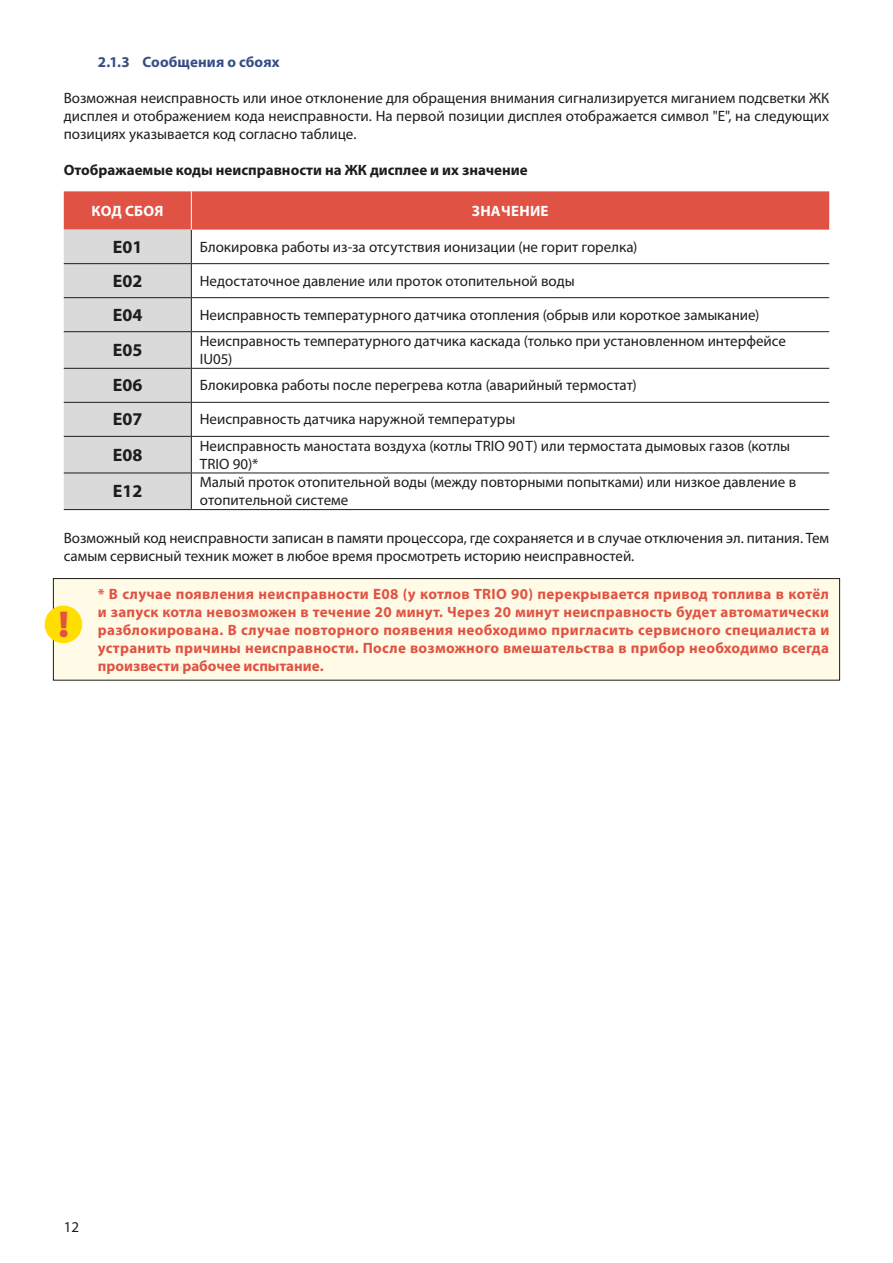
<style>
.page{position:relative;width:893px;height:1263px;background:#fff}
.page>*{position:absolute;margin:0;border:0;box-sizing:border-box;transform-origin:0 0}
.t1{font:900 37.5px "Myriad Pro";color:#e05344}
.t2{font:700 18px "Myriad Pro";color:#1d1d1b}
.t3{font:15px/18px "Myriad Pro";color:#1d1d1b}
.t4{font:700 15px/18px "Myriad Pro";color:#e05344;text-align:justify}
.t5{font:700 15px "Myriad Pro";color:#1d1d1b}
.t6{font:700 15px "Myriad Pro";letter-spacing:.01em;color:#384c85}
.t7{font:700 15px "Myriad Pro";letter-spacing:.02em;color:#fff}
</style>
<div class="page">
<div style="left:53px;top:578px;width:787px;height:102px;background:#fffbe6"></div>
<div style="left:53px;top:578px;width:787px;height:102px;border:1px solid #1d1d1b"></div>
<div style="left:45px;top:606px;width:37px;height:37px;background:#ffde00;border-radius:50%"></div>
<svg style="left:64px;top:191px;width:765px;height:318px"></svg>
<hr style="left:191px;top:230px;width:1px;height:33px;background:#1d1d1b">
<hr style="left:64px;top:263px;width:127px;height:1px;background:#1d1d1b">
<hr style="left:191px;top:263px;width:638px;height:1px;background:#1d1d1b">
<hr style="left:191px;top:264px;width:1px;height:33px;background:#1d1d1b">
<hr style="left:64px;top:297px;width:127px;height:1px;background:#1d1d1b">
<hr style="left:191px;top:297px;width:638px;height:1px;background:#1d1d1b">
<hr style="left:191px;top:298px;width:1px;height:33px;background:#1d1d1b">
<hr style="left:64px;top:331px;width:127px;height:1px;background:#1d1d1b">
<hr style="left:191px;top:331px;width:638px;height:1px;background:#1d1d1b">
<hr style="left:191px;top:332px;width:1px;height:36px;background:#1d1d1b">
<hr style="left:64px;top:368px;width:127px;height:1px;background:#1d1d1b">
<hr style="left:191px;top:368px;width:638px;height:1px;background:#1d1d1b">
<hr style="left:191px;top:369px;width:1px;height:33px;background:#1d1d1b">
<hr style="left:64px;top:402px;width:127px;height:1px;background:#1d1d1b">
<hr style="left:191px;top:402px;width:638px;height:1px;background:#1d1d1b">
<hr style="left:191px;top:403px;width:1px;height:33px;background:#1d1d1b">
<hr style="left:64px;top:436px;width:127px;height:1px;background:#1d1d1b">
<hr style="left:191px;top:436px;width:638px;height:1px;background:#1d1d1b">
<hr style="left:191px;top:437px;width:1px;height:36px;background:#1d1d1b">
<hr style="left:64px;top:473px;width:127px;height:1px;background:#1d1d1b">
<hr style="left:191px;top:473px;width:638px;height:1px;background:#1d1d1b">
<hr style="left:191px;top:473px;width:1px;height:36px;background:#1d1d1b">
<hr style="left:64px;top:509px;width:127px;height:1px;background:#1d1d1b">
<hr style="left:191px;top:509px;width:638px;height:1px;background:#1d1d1b">
<hr style="left:191px;top:191px;width:1px;height:39px;background:#fff">
<p class="t6" style="left:98px;top:52px;width:183px">2.1.3 Сообщения о сбоях</p>
<p class="t3" style="left:64px;top:88px;width:767px;text-align:justify">Возможная неисправность или иное отклонение для обращения внимания сигнализируется миганием подсветки ЖК дисплея и отображением кода неисправности. На первой позиции дисплея отображается символ "Е", на следующих позициях указывается код согласно таблице.</p>
<p class="t5" style="left:64px;top:160px;width:465px">Отображаемые коды неисправности на ЖК дисплее и их значение</p>
<p class="t7" style="left:92px;top:201px;width:73px">КОД СБОЯ</p>
<p class="t7" style="left:472px;top:201px;width:78px">ЗНАЧЕНИЕ</p>
<p class="t2" style="left:113px;top:235px;width:31px">E01</p>
<p class="t3" style="left:200px;top:237px;width:439px">Блокировка работы из-за отсутствия ионизации (не горит горелка)</p>
<p class="t2" style="left:113px;top:269px;width:31px">E02</p>
<p class="t3" style="left:200px;top:271px;width:376px">Недостаточное давление или проток отопительной воды</p>
<p class="t2" style="left:113px;top:303px;width:31px">E04</p>
<p class="t3" style="left:200px;top:305px;width:561px">Неисправность температурного датчика отопления (обрыв или короткое замыкание)</p>
<p class="t2" style="left:113px;top:338px;width:31px">E05</p>
<p class="t3" style="left:200px;top:332px;width:588px">Неисправность температурного датчика каскада (только при установленном интерфейсе<br>IU05)</p>
<p class="t2" style="left:113px;top:374px;width:31px">E06</p>
<p class="t3" style="left:200px;top:376px;width:438px">Блокировка работы после перегрева котла (аварийный термостат)</p>
<p class="t2" style="left:113px;top:408px;width:31px">E07</p>
<p class="t3" style="left:200px;top:410px;width:317px">Неисправность датчика наружной температуры</p>
<p class="t2" style="left:113px;top:443px;width:31px">E08</p>
<p class="t3" style="left:200px;top:436px;width:592px">Неисправность маностата воздуха (котлы TRIO 90T) или термостата дымовых газов (котлы<br>TRIO 90)*</p>
<p class="t2" style="left:113px;top:479px;width:31px">E12</p>
<p class="t3" style="left:200px;top:473px;width:598px">Малый проток отопительной воды (между повторными попытками) или низкое давление в отопительной системе</p>
<p class="t3" style="left:64px;top:528px;width:767px">Возможный код неисправности записан в памяти процессора, где сохраняется и в случае отключения эл. питания. Тем самым сервисный техник может в любое время просмотреть историю неисправностей.</p>
<h1 class="t1" style="left:58px;top:599px;width:12px">!</h1>
<p class="t4" style="left:98px;top:584px;width:733px">* В случае появления неисправности Е08 (у котлов TRIO 90) перекрывается привод топлива в котёл и запуск котла невозможен в течение 20 минут. Через 20 минут неисправность будет автоматически разблокирована. В случае повторного появения необходимо пригласить сервисного специалиста и устранить причины неисправности. После возможного вмешательства в прибор необходимо всегда произвести рабочее испытание.</p>
<p class="t3" style="left:64px;top:1217px;width:17px">12</p>
</div>
